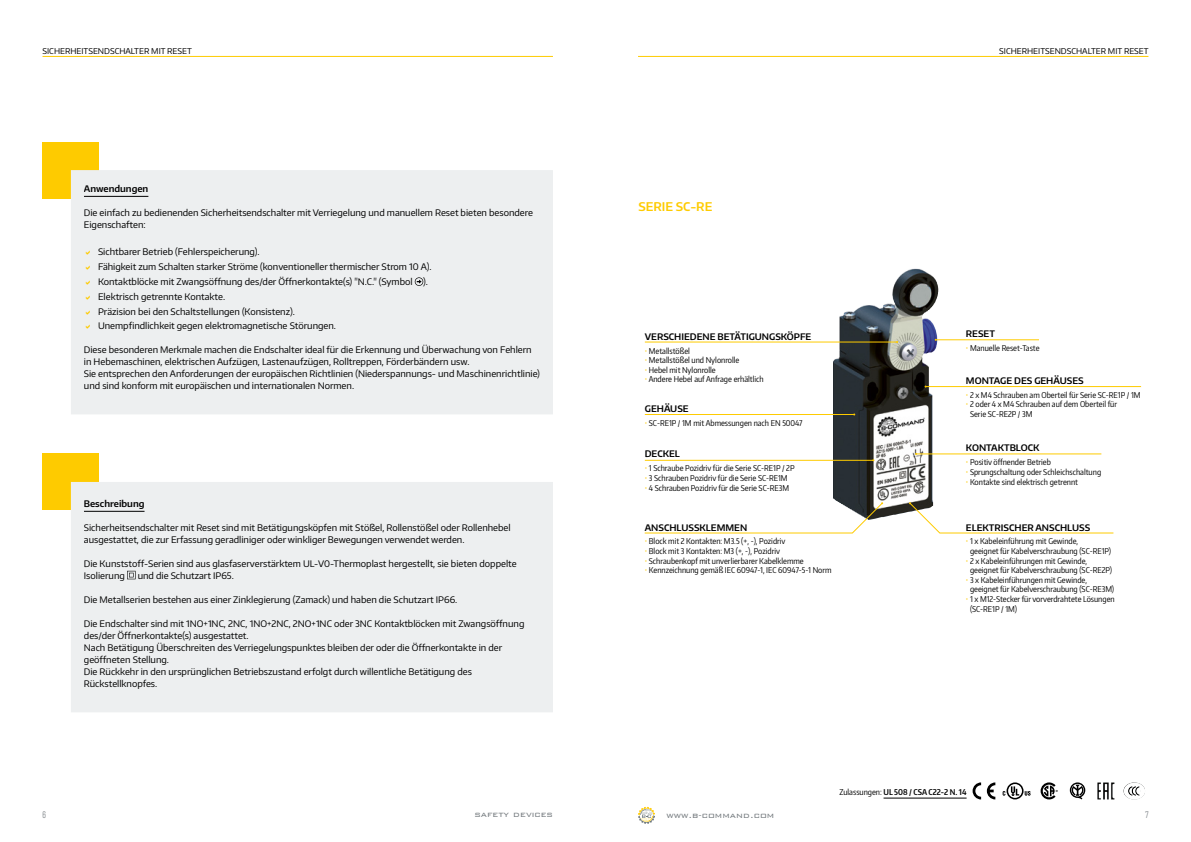
<style>
.page{position:relative;width:1191px;height:842px;background:#fff}
.page>*{position:absolute;margin:0;border:0;box-sizing:border-box;transform-origin:0 0}
.t1{font:600 12px "Encode Sans";color:#fecb00}
.t2{font:300 10px "Bank Gothic BT";color:#73797d}
.t3{font:9px/12px "Encode Sans";color:#000}
.t4{font:600 9px "Encode Sans";color:#000}
.t5{font:300 9px "Heading Pro";color:#73797d}
.t6{font:8px/9.6px "Encode Sans Condensed";color:#000}
.t7{font:8px "Encode Sans";color:#000}
.t8{font:600 8px "Encode Sans Condensed";color:#000}
.s1{color:#fecb00}
.s2{font-weight:400}
</style>
<div class="page">
<svg style="left:638px;top:807px;width:17px;height:17px"></svg>
<div style="left:43px;top:454px;width:56px;height:56px;background:#fecb00"></div>
<div style="left:70px;top:481px;width:483px;height:231px;background:#edeff0"></div>
<img style="left:833px;top:269px;width:98px;height:249px">
<hr style="left:645px;top:342px;width:252px;height:1px;background:#fecb00">
<hr style="left:925px;top:386px;width:216px;height:1px;background:#fecb00">
<hr style="left:645px;top:414px;width:209px;height:1px;background:#fecb00">
<hr style="left:645px;top:460px;width:228px;height:1px;background:#fecb00">
<svg style="left:644px;top:502px;width:239px;height:31px"></svg>
<svg style="left:909px;top:502px;width:205px;height:31px"></svg>
<hr style="left:883px;top:798px;width:83px;height:1px;background:#000">
<svg style="left:972px;top:782px;width:23px;height:17px"></svg>
<svg style="left:1006px;top:782px;width:17px;height:17px"></svg>
<svg style="left:1008px;top:784px;width:14px;height:14px"></svg>
<svg style="left:1011px;top:786px;width:19px;height:10px"></svg>
<svg style="left:1002px;top:791px;width:3px;height:5px"></svg>
<svg style="left:1040px;top:782px;width:17px;height:17px"></svg>
<svg style="left:1069px;top:782px;width:16px;height:17px"></svg>
<img style="left:1097px;top:782px;width:17px;height:17px">
<img style="left:1123px;top:782px;width:10px;height:16px">
<hr style="left:935px;top:340px;width:104px;height:1px;background:#fecb00">
<hr style="left:916px;top:454px;width:185px;height:1px;background:#fecb00">
<hr style="left:43px;top:56px;width:510px;height:1px;background:#fecb00">
<hr style="left:638px;top:56px;width:510px;height:1px;background:#fecb00">
<div style="left:43px;top:142px;width:56px;height:56px;background:#fecb00"></div>
<div style="left:64px;top:170px;width:489px;height:244px;background:#edeff0"></div>
<svg style="left:86px;top:251px;width:4px;height:4px"></svg>
<svg style="left:86px;top:265px;width:4px;height:5px"></svg>
<svg style="left:86px;top:280px;width:4px;height:5px"></svg>
<svg style="left:86px;top:295px;width:4px;height:4px"></svg>
<svg style="left:86px;top:310px;width:4px;height:4px"></svg>
<svg style="left:86px;top:325px;width:4px;height:4px"></svg>
<p class="t7" style="left:43px;top:45px;width:11px">Sicherheitsendschalter</p>
<p class="t7" style="left:151px;top:45px;width:6px">mit</p>
<p class="t7" style="left:167px;top:45px;width:11px">Reset</p>
<p class="t7" style="left:999px;top:45px;width:11px">Sicherheitsendschalter</p>
<p class="t7" style="left:1108px;top:45px;width:6px">mit</p>
<p class="t7" style="left:1124px;top:45px;width:11px">Reset</p>
<p class="t4" style="left:84px;top:183px;width:66px">Anwendungen</p>
<p class="t3" style="left:84px;top:207px;width:451px">Die einfach zu bedienenden Sicherheitsendschalter mit Verriegelung und manuellem Reset bieten besondere<br>Eigenschaften:</p>
<p class="t3" style="left:98px;top:244px;width:335px;line-height:14.8px">Sichtbarer Betrieb (Fehlerspeicherung).<br>Fähigkeit zum Schalten starker Ströme (konventioneller thermischer Strom 10 A).<br>Kontaktblöcke mit Zwangsöffnung des/der Öffnerkontakte(s) "N.C." (Symbol ).<br>Elektrisch getrennte Kontakte.<br>Präzision bei den Schaltstellungen (Konsistenz).<br>Unempfindlichkeit gegen elektromagnetische Störungen.</p>
<p class="t3" style="left:84px;top:344px;width:457px">Diese besonderen Merkmale machen die Endschalter ideal für die Erkennung und Überwachung von Fehlern in Hebemaschinen, elektrischen Aufzügen, Lastenaufzügen, Rolltreppen, Förderbändern usw.<br>Sie entsprechen den Anforderungen der europäischen Richtlinien (Niederspannungs- und Maschinenrichtlinie) und sind konform mit europäischen und internationalen Normen.</p>
<p class="t4" style="left:84px;top:498px;width:62px">Beschreibung</p>
<p class="t3" style="left:84px;top:522px;width:428px">Sicherheitsendschalter mit Reset sind mit Betätigungsköpfen mit Stößel, Rollenstößel oder Rollenhebel ausgestattet, die zur Erfassung geradliniger oder winkliger Bewegungen verwendet werden.</p>
<p class="t3" style="left:84px;top:558px;width:434px">Die Kunststoff-Serien sind aus glasfaserverstärktem UL-V0-Thermoplast hergestellt, sie bieten doppelte<br>Isolierung</p>
<p class="t3" style="left:138px;top:570px;width:98px">und die Schutzart IP65.</p>
<p class="t3" style="left:84px;top:594px;width:375px">Die Metallserien bestehen aus einer Zinklegierung (Zamack) und haben die Schutzart IP66.</p>
<p class="t3" style="left:84px;top:618px;width:442px">Die Endschalter sind mit 1NO+1NC, 2NC, 1NO+2NC, 2NO+1NC oder 3NC Kontaktblöcken mit Zwangsöffnung des/der Öffnerkontakte(s) ausgestattet.<br>Nach Betätigung Überschreiten des Verriegelungspunktes bleiben der oder die Öffnerkontakte in der geöffneten Stellung.<br>Die Rückkehr in den ursprünglichen Betriebszustand erfolgt durch willentliche Betätigung des Rückstellknopfes.</p>
<h1 class="t1" style="left:638px;top:198px;width:15px">Serie</h1>
<h1 class="t1" style="left:676px;top:198px;width:38px">SC-RE</h1>
<p class="t4" style="left:645px;top:330px;width:168px">VERSCHIEDENE BETÄTIGUNGSKÖPFE</p>
<p class="t6" style="left:645px;top:345px;width:47px"><span class="s1">•</span> Metallstößel</p>
<p class="t6" style="left:645px;top:355px;width:96px"><span class="s1">•</span> Metallstößel und Nylonrolle</p>
<p class="t6" style="left:645px;top:365px;width:72px"><span class="s1">•</span> Hebel mit Nylonrolle</p>
<p class="t6" style="left:645px;top:374px;width:120px"><span class="s1">•</span> Andere Hebel auf Anfrage erhältlich</p>
<p class="t4" style="left:645px;top:402px;width:45px">GEHÄUSE</p>
<p class="t6" style="left:645px;top:417px;width:159px"><span class="s1">•</span> SC-RE1P / 1M mit Abmessungen nach EN 50047</p>
<p class="t4" style="left:645px;top:448px;width:37px">DECKEL</p>
<p class="t6" style="left:645px;top:463px;width:151px"><span class="s1">•</span> 1 Schraube Pozidriv für die Serie SC-RE1P / 2P</p>
<p class="t6" style="left:645px;top:473px;width:144px"><span class="s1">•</span> 3 Schrauben Pozidriv für die Serie SC-RE1M</p>
<p class="t6" style="left:645px;top:482px;width:146px"><span class="s1">•</span> 4 Schrauben Pozidriv für die Serie SC-RE3M</p>
<p class="t4" style="left:645px;top:521px;width:104px">ANSCHLUSSKLEMMEN</p>
<p class="t6" style="left:645px;top:536px;width:142px"><span class="s1">•</span> Block mit 2 Kontakten: M3.5 (+, -), Pozidriv</p>
<p class="t6" style="left:645px;top:546px;width:137px"><span class="s1">•</span> Block mit 3 Kontakten: M3 (+, -), Pozidriv</p>
<p class="t6" style="left:645px;top:556px;width:160px"><span class="s1">•</span> Schraubenkopf mit unverlierbarer Kabelklemme</p>
<p class="t6" style="left:645px;top:565px;width:188px"><span class="s1">•</span> Kennzeichnung gemäß IEC 60947-1, IEC 60947-5-1 Norm</p>
<p class="t4" style="left:966px;top:328px;width:13px">Reset</p>
<p class="t6" style="left:966px;top:343px;width:75px"><span class="s1">•</span> Manuelle Reset-Taste</p>
<p class="t4" style="left:966px;top:375px;width:119px">MONTAGE DES GEHÄUSES</p>
<p class="t6" style="left:966px;top:390px;width:176px"><span class="s1">•</span> 2 x M4 Schrauben am Oberteil für Serie SC-RE1P / 1M</p>
<p class="t6" style="left:970px;top:399px;width:148px;text-indent:-4px"><span class="s1">•</span> 2 oder 4 x M4 Schrauben auf dem Oberteil für<br>Serie SC-RE2P / 3M</p>
<p class="t4" style="left:966px;top:442px;width:75px">KONTAKTBLOCK</p>
<p class="t6" style="left:966px;top:457px;width:87px"><span class="s1">•</span> Positiv öffnender Betrieb</p>
<p class="t6" style="left:966px;top:467px;width:137px"><span class="s1">•</span> Sprungschaltung oder Schleichschaltung</p>
<p class="t6" style="left:966px;top:476px;width:114px"><span class="s1">•</span> Kontakte sind elektrisch getrennt</p>
<p class="t4" style="left:966px;top:521px;width:126px">ELEKTRISCHER ANSCHLUSS</p>
<p class="t6" style="left:970px;top:536px;width:142px;text-indent:-4px"><span class="s1">•</span> 1 x Kabeleinführung mit Gewinde,<br>geeignet für Kabelverschraubung (SC-RE1P)</p>
<p class="t6" style="left:970px;top:556px;width:143px;text-indent:-4px"><span class="s1">•</span> 2 x Kabeleinführungen mit Gewinde, geeignet für Kabelverschraubung (SC-RE2P)</p>
<p class="t6" style="left:970px;top:575px;width:146px;text-indent:-4px"><span class="s1">•</span> 3 x Kabeleinführungen mit Gewinde, geeignet für Kabelverschraubung (SC-RE3M)</p>
<p class="t6" style="left:970px;top:594px;width:146px;text-indent:-4px"><span class="s1">•</span> 1 x M12-Stecker für vorverdrahtete Lösungen (SC-RE1P / 1M)</p>
<p class="t8" style="left:839px;top:787px;width:129px"><span class="s2">Zulassungen:</span> UL 508 / CSA C22-2 N. 14</p>
<p class="t5" style="left:43px;top:809px;width:5px">6</p>
<p class="t2" style="left:474px;top:809px;width:80px">safety devices</p>
<p class="t2" style="left:666px;top:810px;width:109px">www.b-command.com</p>
<p class="t5" style="left:1145px;top:809px;width:5px">7</p>
</div>
